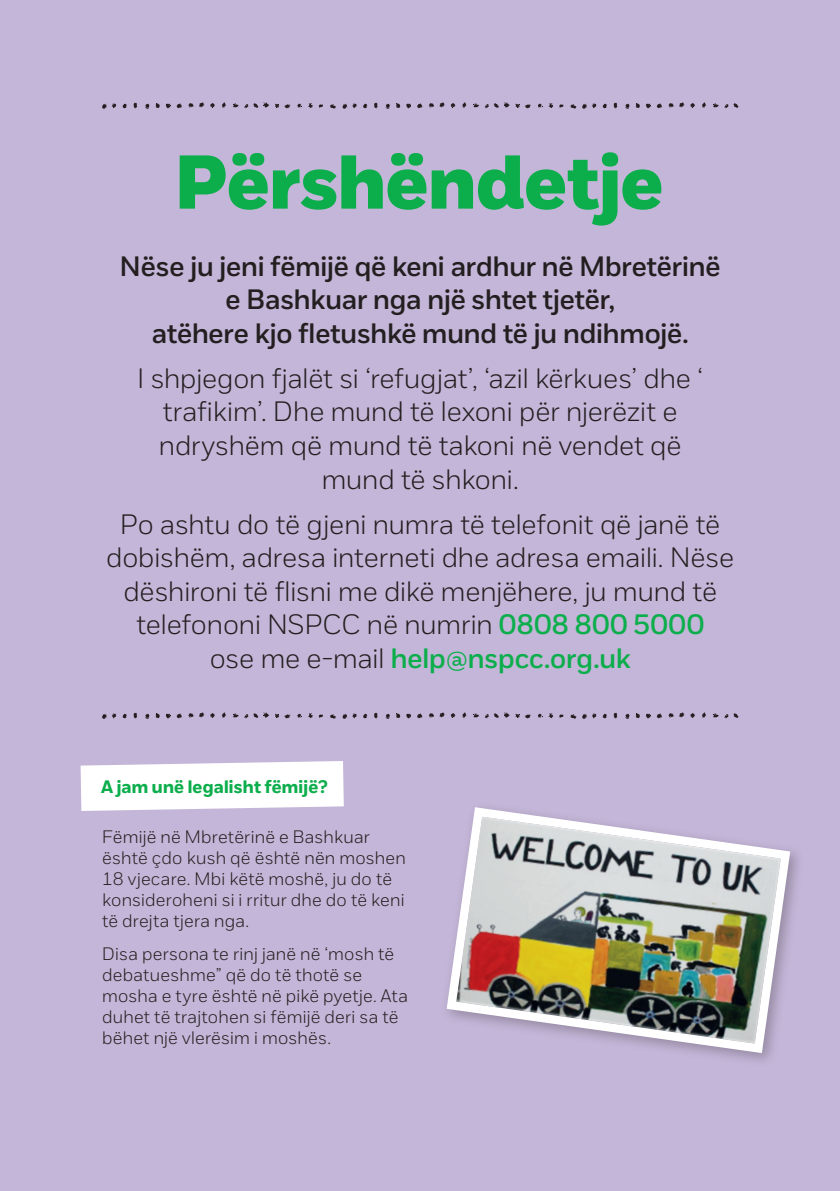
<style>
.page{position:relative;width:840px;height:1191px;background:#fff}
.page>*{position:absolute;margin:0;border:0;box-sizing:border-box;transform-origin:0 0}
.t1{font:76px "NSPCC Headline";color:#0cae4c}
.B_C_text_FS_Bk_9_10{font:300 28px/33.6px "NSPCC";color:#231f20;text-align:center}
.B_C_text_FS_Bk_9_10-2{font:600 28px/33.6px "NSPCC";color:#231f20;text-align:center}
.B_C_text_FS_Bk_9_10-3{font:300 18px/21px "NSPCC";letter-spacing:.015em;color:#231f20}
.B_C_text_FS_Bk_9_10-4{font:700 18px "NSPCC";letter-spacing:.015em;color:#0cae4c}
.s1{font-weight:600;color:#0cae4c}
</style>
<div class="page">
<div style="left:0;top:0;width:839px;height:1191px;background:#c4b6d8"></div>
<svg style="left:81px;top:761px;width:262px;height:50px;background:#f9f8fb"></svg>
<svg style="left:199px;top:102px;width:5px;height:5px"></svg>
<svg style="left:166px;top:104px;width:4px;height:4px"></svg>
<svg style="left:122px;top:104px;width:5px;height:4px"></svg>
<svg style="left:318px;top:104px;width:5px;height:4px"></svg>
<svg style="left:176px;top:103px;width:6px;height:6px"></svg>
<svg style="left:133px;top:103px;width:4px;height:6px"></svg>
<svg style="left:188px;top:103px;width:5px;height:5px"></svg>
<svg style="left:102px;top:103px;width:14px;height:5px"></svg>
<svg style="left:308px;top:103px;width:4px;height:5px"></svg>
<svg style="left:155px;top:103px;width:5px;height:5px"></svg>
<svg style="left:145px;top:104px;width:4px;height:4px"></svg>
<svg style="left:330px;top:104px;width:6px;height:4px"></svg>
<svg style="left:275px;top:103px;width:26px;height:5px"></svg>
<svg style="left:210px;top:103px;width:5px;height:5px"></svg>
<svg style="left:222px;top:102px;width:4px;height:6px"></svg>
<svg style="left:233px;top:102px;width:36px;height:7px"></svg>
<svg style="left:363px;top:104px;width:4px;height:4px"></svg>
<svg style="left:559px;top:104px;width:4px;height:4px"></svg>
<svg style="left:417px;top:103px;width:5px;height:6px"></svg>
<svg style="left:374px;top:103px;width:3px;height:6px"></svg>
<svg style="left:428px;top:102px;width:16px;height:6px"></svg>
<svg style="left:342px;top:103px;width:14px;height:5px"></svg>
<svg style="left:548px;top:103px;width:5px;height:5px"></svg>
<svg style="left:396px;top:103px;width:15px;height:5px"></svg>
<svg style="left:385px;top:104px;width:4px;height:4px"></svg>
<svg style="left:515px;top:103px;width:26px;height:5px"></svg>
<svg style="left:450px;top:103px;width:5px;height:5px"></svg>
<svg style="left:462px;top:102px;width:5px;height:6px"></svg>
<svg style="left:473px;top:102px;width:36px;height:7px"></svg>
<svg style="left:602px;top:104px;width:4px;height:4px"></svg>
<svg style="left:656px;top:103px;width:5px;height:6px"></svg>
<svg style="left:613px;top:103px;width:4px;height:6px"></svg>
<svg style="left:668px;top:102px;width:16px;height:6px"></svg>
<svg style="left:570px;top:103px;width:26px;height:5px"></svg>
<svg style="left:635px;top:103px;width:15px;height:5px"></svg>
<svg style="left:625px;top:104px;width:4px;height:4px"></svg>
<svg style="left:690px;top:103px;width:4px;height:5px"></svg>
<svg style="left:702px;top:102px;width:4px;height:6px"></svg>
<svg style="left:713px;top:103px;width:24px;height:6px"></svg>
<svg style="left:199px;top:712px;width:5px;height:5px"></svg>
<svg style="left:166px;top:713px;width:4px;height:5px"></svg>
<svg style="left:122px;top:713px;width:5px;height:5px"></svg>
<svg style="left:318px;top:714px;width:5px;height:4px"></svg>
<svg style="left:176px;top:713px;width:6px;height:6px"></svg>
<svg style="left:133px;top:713px;width:4px;height:6px"></svg>
<svg style="left:188px;top:713px;width:5px;height:5px"></svg>
<svg style="left:102px;top:713px;width:14px;height:5px"></svg>
<svg style="left:308px;top:713px;width:4px;height:5px"></svg>
<svg style="left:155px;top:713px;width:5px;height:5px"></svg>
<svg style="left:145px;top:714px;width:4px;height:4px"></svg>
<svg style="left:330px;top:714px;width:6px;height:4px"></svg>
<svg style="left:275px;top:713px;width:26px;height:5px"></svg>
<svg style="left:210px;top:713px;width:5px;height:5px"></svg>
<svg style="left:222px;top:712px;width:4px;height:6px"></svg>
<svg style="left:233px;top:712px;width:36px;height:7px"></svg>
<svg style="left:363px;top:713px;width:4px;height:5px"></svg>
<svg style="left:559px;top:714px;width:4px;height:4px"></svg>
<svg style="left:417px;top:713px;width:5px;height:6px"></svg>
<svg style="left:374px;top:713px;width:3px;height:6px"></svg>
<svg style="left:428px;top:712px;width:16px;height:6px"></svg>
<svg style="left:342px;top:713px;width:14px;height:5px"></svg>
<svg style="left:548px;top:713px;width:5px;height:6px"></svg>
<svg style="left:396px;top:713px;width:15px;height:5px"></svg>
<svg style="left:385px;top:714px;width:4px;height:4px"></svg>
<svg style="left:515px;top:713px;width:26px;height:5px"></svg>
<svg style="left:450px;top:713px;width:5px;height:5px"></svg>
<svg style="left:462px;top:712px;width:5px;height:6px"></svg>
<svg style="left:473px;top:712px;width:36px;height:7px"></svg>
<svg style="left:602px;top:713px;width:4px;height:5px"></svg>
<svg style="left:656px;top:713px;width:5px;height:6px"></svg>
<svg style="left:613px;top:713px;width:4px;height:6px"></svg>
<svg style="left:668px;top:712px;width:16px;height:6px"></svg>
<svg style="left:570px;top:713px;width:26px;height:5px"></svg>
<svg style="left:635px;top:713px;width:15px;height:5px"></svg>
<svg style="left:625px;top:714px;width:4px;height:4px"></svg>
<svg style="left:690px;top:713px;width:4px;height:5px"></svg>
<svg style="left:702px;top:712px;width:4px;height:6px"></svg>
<svg style="left:713px;top:713px;width:24px;height:6px"></svg>
<img style="left:446px;top:807px;width:348px;height:250px">
<p class="t1" style="left:176px;top:135px;width:489px">Përshëndetje</p>
<p class="B_C_text_FS_Bk_9_10-2" style="left:120px;top:249px;width:601px">Nëse ju jeni fëmijë që keni ardhur në Mbretërinë e Bashkuar nga një shtet tjetër,<br>atëhere kjo fletushkë mund të ju ndihmojë.</p>
<p class="B_C_text_FS_Bk_9_10" style="left:137px;top:361px;width:566px">I shpjegon fjalët si ‘refugjat’, ‘azil kërkues’ dhe ‘ trafikim’. Dhe mund të lexoni për njerëzit e ndryshëm që mund të takoni në vendet që mund të shkoni.</p>
<p class="B_C_text_FS_Bk_9_10" style="left:106px;top:507px;width:629px">Po ashtu do të gjeni numra të telefonit që janë të dobishëm, adresa interneti dhe adresa emaili. Nëse dëshironi të flisni me dikë menjëhere, ju mund të telefononi NSPCC në numrin <span class="s1">0808 800 5000<br></span>ose me e-mail <span class="s1">help@nspcc.org.uk</span></p>
<p class="B_C_text_FS_Bk_9_10-4" style="left:101px;top:775px;width:227px">A jam unë legalisht fëmijë?</p>
<p class="B_C_text_FS_Bk_9_10-3" style="left:102px;top:826px;width:305px">Fëmijë në Mbretërinë e Bashkuar është çdo kush që është nën moshen<br>18 vjecare. Mbi këtë moshë, ju do të konsideroheni si i rritur dhe do të keni të drejta tjera nga.</p>
<p class="B_C_text_FS_Bk_9_10-3" style="left:102px;top:942px;width:307px">Disa persona te rinj janë në ‘mosh të debatueshme” që do të thotë se mosha e tyre është në pikë pyetje. Ata duhet të trajtohen si fëmijë deri sa të bëhet një vlerësim i moshës.</p>
</div>
